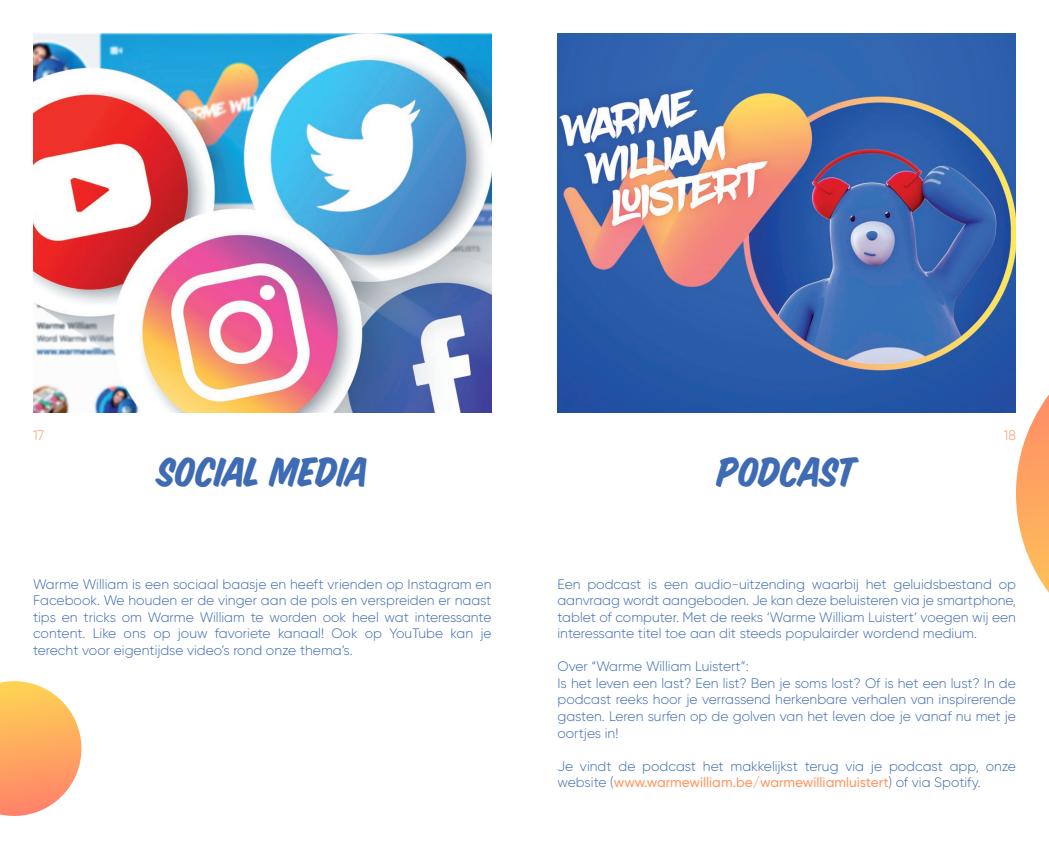
<style>
.page{position:relative;width:1049px;height:849px;background:#fff}
.page>*{position:absolute;margin:0;border:0;box-sizing:border-box;transform-origin:0 0}
.t1{font:45px "House Slant";color:#3e6bb4}
.t2{font:300 13.75px/16.5px "Gilroy";color:#3e6bb4;text-align:justify}
.t3{font:300 13.75px "Gilroy";color:#f96}
.s1{font-weight:500;color:#f96}
</style>
<div class="page">
<svg style="left:1011px;top:394px;width:38px;height:198px"></svg>
<img style="left:557px;top:33px;width:459px;height:379px">
<img style="left:33px;top:33px;width:458px;height:379px">
<svg style="left:0;top:681px;width:82px;height:135px"></svg>
<p class="t3" style="left:33px;top:427px;width:13px">17</p>
<p class="t3" style="left:1004px;top:427px;width:14px">18</p>
<p class="t1" style="left:717px;top:444px;width:141px">PODCAST</p>
<p class="t1" style="left:157px;top:444px;width:212px">SOCIAL MEDIA</p>
<p class="t2" style="left:33px;top:575px;width:460px">Warme William is een sociaal baasje en heeft vrienden op Instagram en Facebook. We houden er de vinger aan de pols en verspreiden er naast tips en tricks om Warme William te worden ook heel wat interessante content. Like ons op jouw favoriete kanaal! Ook op YouTube kan je terecht voor eigentijdse video’s rond onze thema’s.</p>
<p class="t2" style="left:557px;top:575px;width:460px">Een podcast is een audio-uitzending waarbij het geluidsbestand op aanvraag wordt aangeboden. Je kan deze beluisteren via je smartphone, tablet of computer. Met de reeks ‘Warme William Luistert’ voegen wij een interessante titel toe aan dit steeds populairder wordend medium.</p>
<p class="t2" style="left:557px;top:658px;width:193px">Over “Warme William Luistert”:</p>
<p class="t2" style="left:557px;top:674px;width:460px">Is het leven een last? Een list? Ben je soms lost? Of is het een lust? In de podcast reeks hoor je verrassend herkenbare verhalen van inspirerende gasten. Leren surfen op de golven van het leven doe je vanaf nu met je oortjes in!</p>
<p class="t2" style="left:557px;top:757px;width:460px">Je vindt de podcast het makkelijkst terug via je podcast app, onze website (<span class="s1">www.warmewilliam.be/warmewilliamluistert</span>) of via Spotify.</p>
</div>
